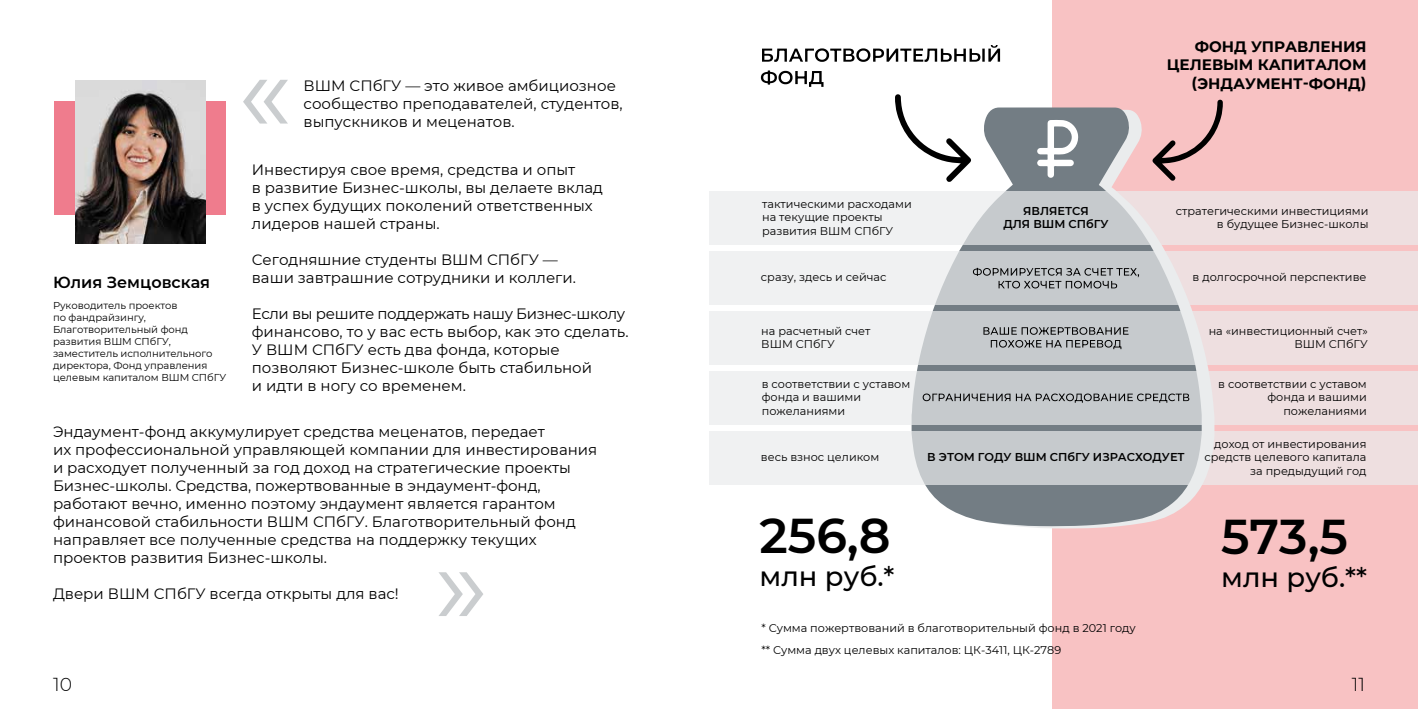
<style>
.page{position:relative;width:1418px;height:709px;background:#fff}
.page>*{position:absolute;margin:0;border:0;box-sizing:border-box;transform-origin:0 0}
.t1{font:115.38px "Montserrat";color:#cacdcf}
.t2{font:600 48.75px "Montserrat";color:#000}
.t3{font:500 27.38px "Montserrat";color:#000}
.t4{font:300 18.75px "Montserrat";color:#000}
.t5{font:600 16px "Montserrat";color:#000}
.t6{font:700 15.12px/18.1px "Montserrat";color:#000;text-align:right}
.t7{font:15px/18px "Montserrat";color:#000}
.t8{font:600 11.38px/13.8px "Montserrat";color:#000;text-align:center}
.t9{font:11.25px/13.5px "Montserrat";color:#000}
.t10{font:10px/12px "Montserrat";letter-spacing:-.005em;color:#000}
</style>
<div class="page">
<div style="left:54px;top:102px;width:172px;height:113px;background:#ef7c8d"></div>
<svg style="left:439px;top:572px;width:44px;height:44px"></svg>
<img style="left:75px;top:81px;width:130px;height:163px">
<div style="left:1052px;top:0;width:365px;height:709px;background:#f8c2c3"></div>
<svg style="left:911px;top:107px;width:290px;height:419px;fill:#737d84"></svg>
<svg style="left:1037px;top:120px;width:41px;height:58px;background:#acb2b6"></svg>
<svg style="left:762px;top:45px;width:238px;height:17px"></svg>
<svg style="left:761px;top:70px;width:62px;height:17px"></svg>
<svg style="left:895px;top:94px;width:76px;height:88px"></svg>
<svg style="left:1152px;top:100px;width:70px;height:81px"></svg>
<svg style="left:709px;top:251px;width:708px;height:54px"></svg>
<svg style="left:972px;top:268px;width:167px;height:20px;background:#a0a3a6"></svg>
<svg style="left:709px;top:311px;width:708px;height:54px"></svg>
<svg style="left:983px;top:327px;width:145px;height:22px;background:#9b9ea0"></svg>
<svg style="left:709px;top:371px;width:708px;height:54px"></svg>
<svg style="left:922px;top:393px;width:267px;height:10px;background:#96999b"></svg>
<svg style="left:709px;top:431px;width:708px;height:53px"></svg>
<svg style="left:709px;top:191px;width:708px;height:54px"></svg>
<h1 class="t1" style="left:237px;top:12px;width:57px">«</h1>
<p class="t7" style="left:303px;top:76px;width:320px">ВШМ СПбГУ — это живое амбициозное сообщество преподавателей, студентов, выпускников и меценатов.</p>
<p class="t7" style="left:252px;top:160px;width:352px">Инвестируя свое время, средства и опыт<br>в развитие Бизнес-школы, вы делаете вклад в успех будущих поколений ответственных лидеров нашей страны.</p>
<p class="t7" style="left:252px;top:250px;width:325px">Сегодняшние студенты ВШМ СПбГУ — ваши завтрашние сотрудники и коллеги.</p>
<p class="t7" style="left:252px;top:304px;width:378px">Если вы решите поддержать нашу Бизнес-школу финансово, то у вас есть выбор, как это сделать.<br>У ВШМ СПбГУ есть два фонда, которые позволяют Бизнес-школе быть стабильной<br>и идти в ногу со временем.</p>
<p class="t7" style="left:53px;top:422px;width:546px">Эндаумент-фонд аккумулирует средства меценатов, передает<br>их профессиональной управляющей компании для инвестирования и расходует полученный за год доход на стратегические проекты Бизнес-школы. Средства, пожертвованные в эндаумент-фонд, работают вечно, именно поэтому эндаумент является гарантом финансовой стабильности ВШМ СПбГУ. Благотворительный фонд направляет все полученные средства на поддержку текущих проектов развития Бизнес-школы.</p>
<p class="t7" style="left:53px;top:584px;width:347px">Двери ВШМ СПбГУ всегда открыты для вас!</p>
<p class="t5" style="left:53px;top:271px;width:159px">Юлия Земцовская</p>
<p class="t10" style="left:53px;top:299px;width:175px">Руководитель проектов<br>по фандрайзингу,<br>Благотворительный фонд развития ВШМ СПбГУ, заместитель исполнительного директора, Фонд управления целевым капиталом ВШМ СПбГУ</p>
<p class="t4" style="left:53px;top:672px;width:20px">10</p>
<p class="t9" style="left:762px;top:197px;width:151px">тактическими расходами на текущие проекты развития ВШМ СПбГУ</p>
<p class="t8" style="left:1003px;top:203px;width:106px">ЯВЛЯЕТСЯ<br>ДЛЯ ВШМ СПбГУ</p>
<p class="t6" style="left:1166px;top:37px;width:201px">ФОНД УПРАВЛЕНИЯ<br>ЦЕЛЕВЫМ КАПИТАЛОМ (ЭНДАУМЕНТ-ФОНД)</p>
<p class="t9" style="left:1175px;top:203px;width:194px;text-align:right">стратегическими инвестициями в будущее Бизнес-школы</p>
<p class="t9" style="left:761px;top:270px;width:127px">сразу, здесь и сейчас</p>
<p class="t9" style="left:1192px;top:270px;width:175px">в долгосрочной перспективе</p>
<p class="t9" style="left:761px;top:323px;width:111px">на расчетный счет<br>ВШМ СПбГУ</p>
<p class="t9" style="left:1208px;top:323px;width:161px;text-align:right">на «инвестиционный счет»<br>ВШМ СПбГУ</p>
<p class="t9" style="left:761px;top:377px;width:150px">в соответствии с уставом фонда и вашими пожеланиями</p>
<p class="t9" style="left:1218px;top:377px;width:150px;text-align:right">в соответствии с уставом фонда и вашими пожеланиями</p>
<p class="t9" style="left:761px;top:450px;width:120px">весь взнос целиком</p>
<p class="t8" style="left:927px;top:450px;width:259px">В ЭТОМ ГОДУ ВШМ СПбГУ ИЗРАСХОДУЕТ</p>
<p class="t9" style="left:1204px;top:437px;width:163px;text-align:right">доход от инвестирования средств целевого капитала за предыдущий год</p>
<h2 class="t2" style="left:759px;top:501px;width:133px">256,8</h2>
<h3 class="t3" style="left:759px;top:557px;width:137px">млн руб.*</h3>
<p class="t9" style="left:761px;top:617px;width:376px;line-height:21.6px">* Сумма пожертвований в благотворительный фонд в 2021 году ** Сумма двух целевых капиталов: ЦК-3411, ЦК-2789</p>
<h2 class="t2" style="left:1221px;top:502px;width:128px">573,5</h2>
<h3 class="t3" style="left:1221px;top:558px;width:147px">млн руб.**</h3>
<p class="t4" style="left:1351px;top:672px;width:15px">11</p>
</div>
